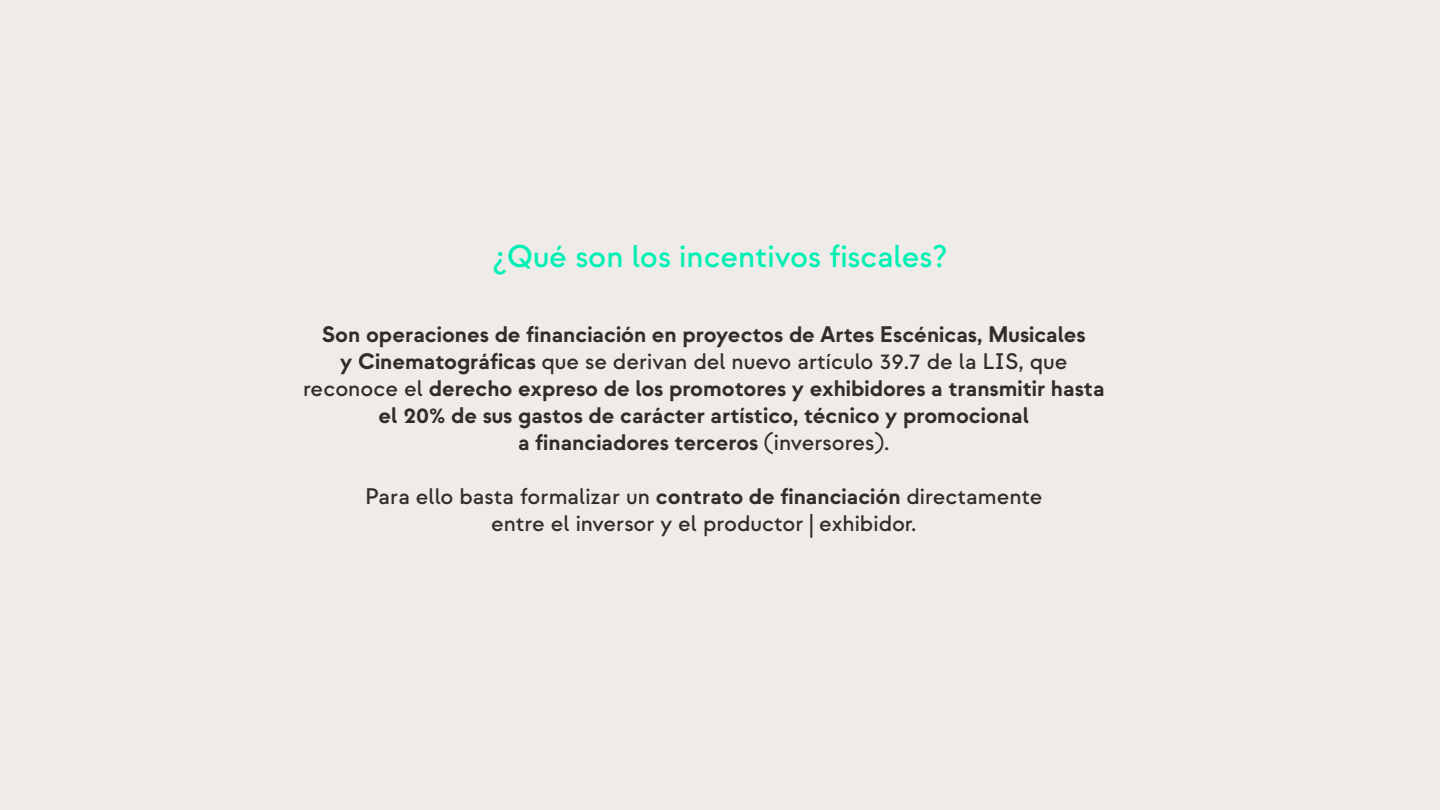
<style>
.page{position:relative;width:1440px;height:810px;background:#eeebe9}
.page>*{position:absolute;margin:0;border:0;box-sizing:border-box;transform-origin:0 0}
.t1{font:500 31.5px "Strawford";color:#00f0b4}
.t2{font:700 22.5px/27px "Strawford";color:#312d2a;text-align:center}
.t3{font:500 22.5px/27px "Strawford";color:#312d2a;text-align:center}
.s1{font-weight:500}
.s2{font-weight:700}
</style>
<div class="page">
<h1 class="t1" style="left:493px;top:238px;width:455px">¿Qué son los incentivos fiscales?</h1>
<p class="t2" style="left:303px;top:321px;width:803px">Son operaciones de financiación en proyectos de Artes Escénicas, Musicales<br>y Cinematográficas <span class="s1">que se derivan del nuevo artículo 39.7 de la LIS, que reconoce el</span> derecho expreso de los promotores y exhibidores a transmitir hasta el 20% de sus gastos de carácter artístico, técnico y promocional<br>a financiadores terceros <span class="s1">(inversores).</span></p>
<p class="t3" style="left:365px;top:483px;width:679px">Para ello basta formalizar un <span class="s2">contrato de financiación</span> directamente entre el inversor y el productor | exhibidor.</p>
</div>
